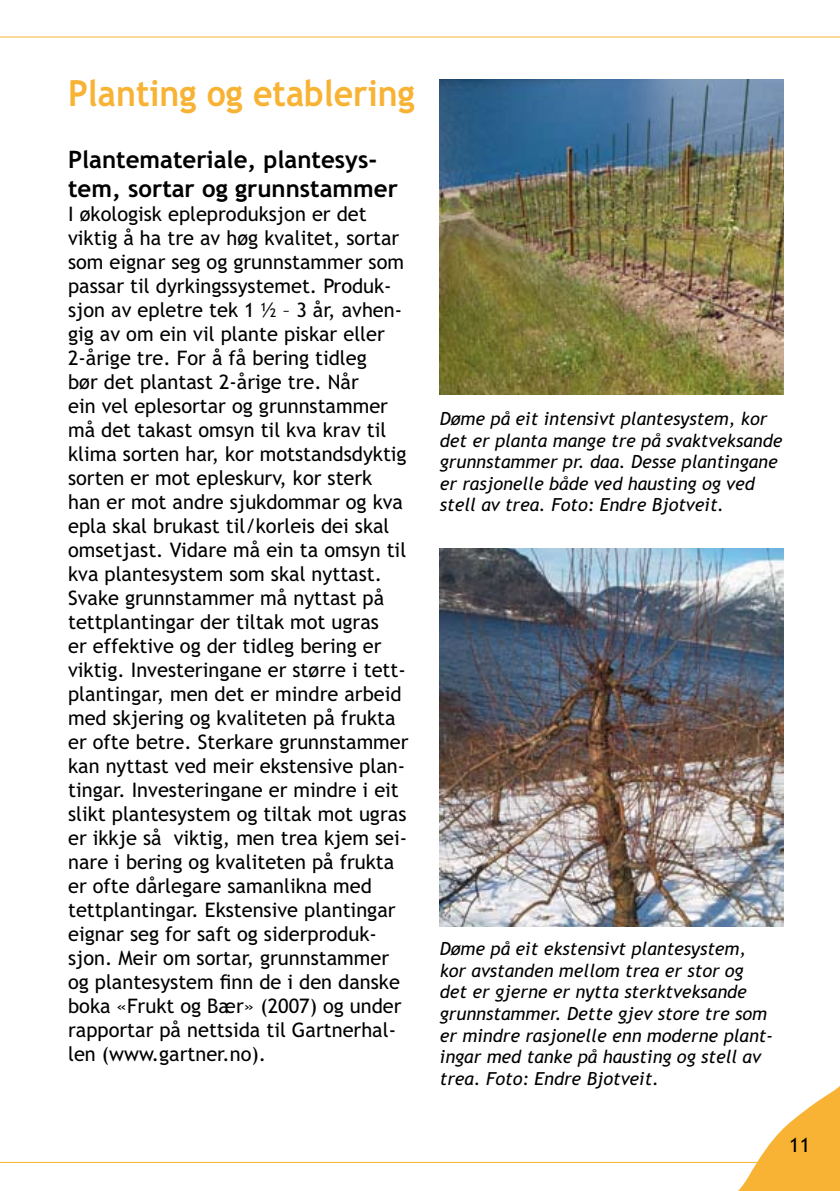
<style>
.page{position:relative;width:840px;height:1191px;background:#fff}
.page>*{position:absolute;margin:0;border:0;box-sizing:border-box;transform-origin:0 0}
.t1{font:700 36px "Trebuchet";color:#f8b334;scale:.94 1}
.t2{font:700 24px/28.8px "Trebuchet";color:#000}
.t3{font:20px/24px "Trebuchet";color:#000}
.t4{font:italic 18px/21.6px "Trebuchet";color:#000}
</style>
<div class="page">
<hr style="left:0;top:1162px;width:839px;height:1px;background:#f8b334">
<hr style="left:0;top:37px;width:839px;height:1px;background:#f8b334">
<svg style="left:709px;top:1087px;width:130px;height:104px"></svg>
<img style="left:439px;top:79px;width:343px;height:316px">
<img style="left:439px;top:549px;width:343px;height:378px">
<h1 class="t1" style="left:68px;top:72px;width:370px">Planting og etablering</h1>
<p class="t2" style="left:68px;top:145px;width:331px">Plantemateriale, plantesys&shy;tem, sortar og grunnstammer</p>
<p class="t3" style="left:68px;top:202px;width:342px">I økologisk epleproduksjon er det viktig å ha tre av høg kvalitet, sortar som eignar seg og grunnstammer som passar til dyrkingssystemet. Produk&shy;sjon av epletre tek 1 ½ – 3 år, avhen&shy;gig av om ein vil plante piskar eller 2-årige tre. For å få bering tidleg<br>bør det plantast 2-årige tre. Når<br>ein vel eplesortar og grunnstammer må det takast omsyn til kva krav til klima sorten har, kor motstandsdyktig sorten er mot epleskurv, kor sterk han er mot andre sjukdommar og kva epla skal brukast til/korleis dei skal omsetjast. Vidare må ein ta omsyn til kva plantesystem som skal nyttast.<br>Svake grunnstammer må nyttast på tettplantingar der tiltak mot ugras<br>er effektive og der tidleg bering er viktig. Investeringane er større i tett&shy;plantingar, men det er mindre arbeid med skjering og kvaliteten på frukta er ofte betre. Sterkare grunnstammer kan nyttast ved meir ekstensive plan&shy;tingar. Investeringane er mindre i eit slikt plantesystem og tiltak mot ugras er ikkje så viktig, men trea kjem sei&shy;nare i bering og kvaliteten på frukta er ofte dårlegare samanlikna med tettplantingar. Ekstensive plantingar eignar seg for saft og siderproduk&shy;sjon. Meir om sortar, grunnstammer og plantesystem finn de i den danske boka «Frukt og Bær» (2007) og under rapportar på nettsida til Gartnerhal&shy;len (www.gartner.no).</p>
<p class="t4" style="left:439px;top:408px;width:344px">Døme på eit intensivt plantesystem, kor det er planta mange tre på svaktveksande grunnstammer pr. daa. Desse plantingane er rasjonelle både ved hausting og ved stell av trea. Foto: Endre Bjotveit.</p>
<p class="t4" style="left:439px;top:938px;width:334px">Døme på eit ekstensivt plantesystem, kor avstanden mellom trea er stor og det er gjerne er nytta sterktveksande grunnstammer. Dette gjev store tre som er mindre rasjonelle enn moderne plant&shy;ingar med tanke på hausting og stell av trea. Foto: Endre Bjotveit.</p>
<p class="t3" style="left:788px;top:1132px;width:22px">11</p>
</div>
